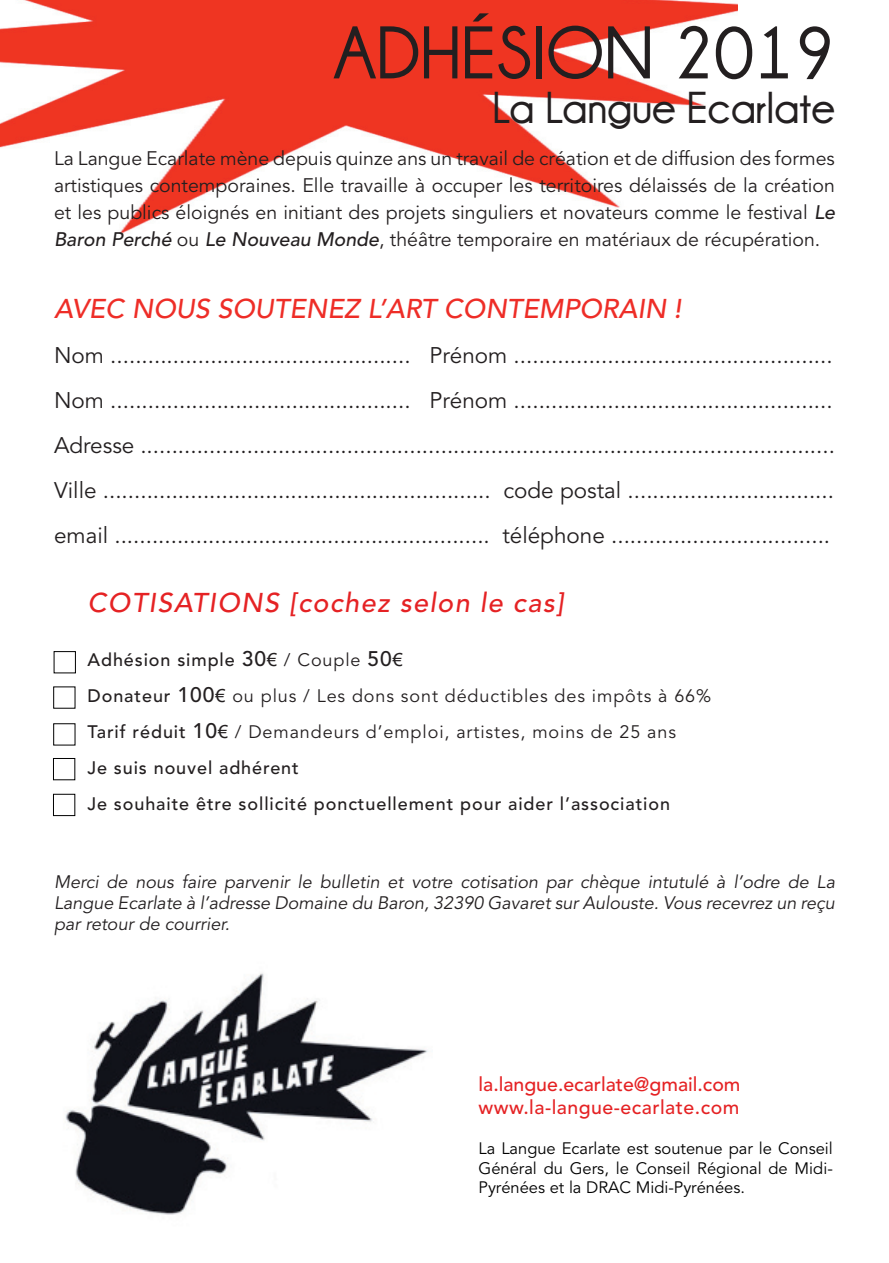
<style>
.page{position:relative;width:889px;height:1263px;background:#fff}
.page>*{position:absolute;margin:0;border:0;box-sizing:border-box;transform-origin:0 0}
.t1{font:700 75px "Champagne&Limousines";color:#231f20}
.t2{font:700 45px "Champagne&Limousines";color:#231f20}
.t3{font:italic 500 27px "Avenir";color:#ee2d27}
.t4{font:italic 500 27px "Avenir";letter-spacing:.05em;color:#e52224}
.t5{font:22.5px/45px "Avenir";color:#231f20;text-align:justify}
.t6{font:19.5px/27px "Avenir";color:#231f20;text-align:justify}
.t7{font:500 19.5px/23.4px "Avenir";color:#e52224}
.t8{font:500 18px/36px "Avenir";letter-spacing:.05em;color:#231f20}
.t9{font:italic 18px/21px "Avenir";color:#231f20;text-align:justify}
.t10{font:16.5px/19.8px "Avenir";color:#000;text-align:justify}
.s1{font-weight:500;font-style:italic}
.s2{font-size:21px}
.s3{font-family:"Arial";font-weight:400}
.s4{font-weight:400}
</style>
<div class="page">
<img style="left:0;top:0;width:738px;height:233px">
<div style="left:54px;top:651px;width:22px;height:22px;border:1px solid #000"></div>
<div style="left:53px;top:758px;width:22px;height:22px;border:1px solid #000"></div>
<div style="left:53px;top:794px;width:22px;height:22px;border:1px solid #000"></div>
<img style="left:65px;top:973px;width:363px;height:242px">
<h1 class="t1" style="left:333px;top:11px;width:503px">ADHÉSION 2019</h1>
<h2 class="t2" style="left:492px;top:83px;width:344px">La Langue Ecarlate</h2>
<p class="t6" style="left:54px;top:145px;width:782px">La Langue Ecarlate mène depuis quinze ans un travail de création et de diffusion des formes artistiques contemporaines. Elle travaille à occuper les territoires délaissés de la création et les publics éloignés en initiant des projets singuliers et novateurs comme le festival <span class="s1">Le Baron Perché</span> ou <span class="s1">Le Nouveau Monde</span>, théâtre temporaire en matériaux de récupération.</p>
<p class="t3" style="left:54px;top:293px;width:629px">AVEC NOUS SOUTENEZ L’ART CONTEMPORAIN !</p>
<p class="t5" style="left:54px;top:333px;width:782px">Nom ................................................ Prénom ...................................................<br>Nom ................................................ Prénom ...................................................<br>Adresse ...............................................................................................................<br>Ville .............................................................. code postal ................................. email ............................................................ téléphone ...................................</p>
<p class="t4" style="left:88px;top:587px;width:477px">COTISATIONS [cochez selon le cas]</p>
<p class="t8" style="left:88px;top:642px;width:625px">Adhésion simple <span class="s2">30</span><span class="s3">€</span> <span class="s4">/ Couple</span> <span class="s2">50</span><span class="s3">€<br></span>Donateur <span class="s2">100</span><span class="s3">€</span> <span class="s4">ou plus / Les dons sont déductibles des impôts à 66% </span>Tarif réduit <span class="s2">10</span><span class="s3">€</span> <span class="s4">/ Demandeurs d’emploi, artistes, moins de 25 ans<br></span>Je suis nouvel adhérent<br>Je souhaite être sollicité ponctuellement pour aider l’association</p>
<p class="t9" style="left:54px;top:872px;width:782px">Merci de nous faire parvenir le bulletin et votre cotisation par chèque intutulé à l’odre de La Langue Ecarlate à l’adresse Domaine du Baron, 32390 Gavaret sur Aulouste. Vous recevrez un reçu par retour de courrier.</p>
<p class="t7" style="left:478px;top:1073px;width:263px">la.langue.ecarlate@gmail.com www.la-langue-ecarlate.com</p>
<p class="t10" style="left:478px;top:1139px;width:356px">La Langue Ecarlate est soutenue par le Conseil Général du Gers, le Conseil Régional de Midi-Pyrénées et la DRAC Midi-Pyrénées.</p>
</div>
